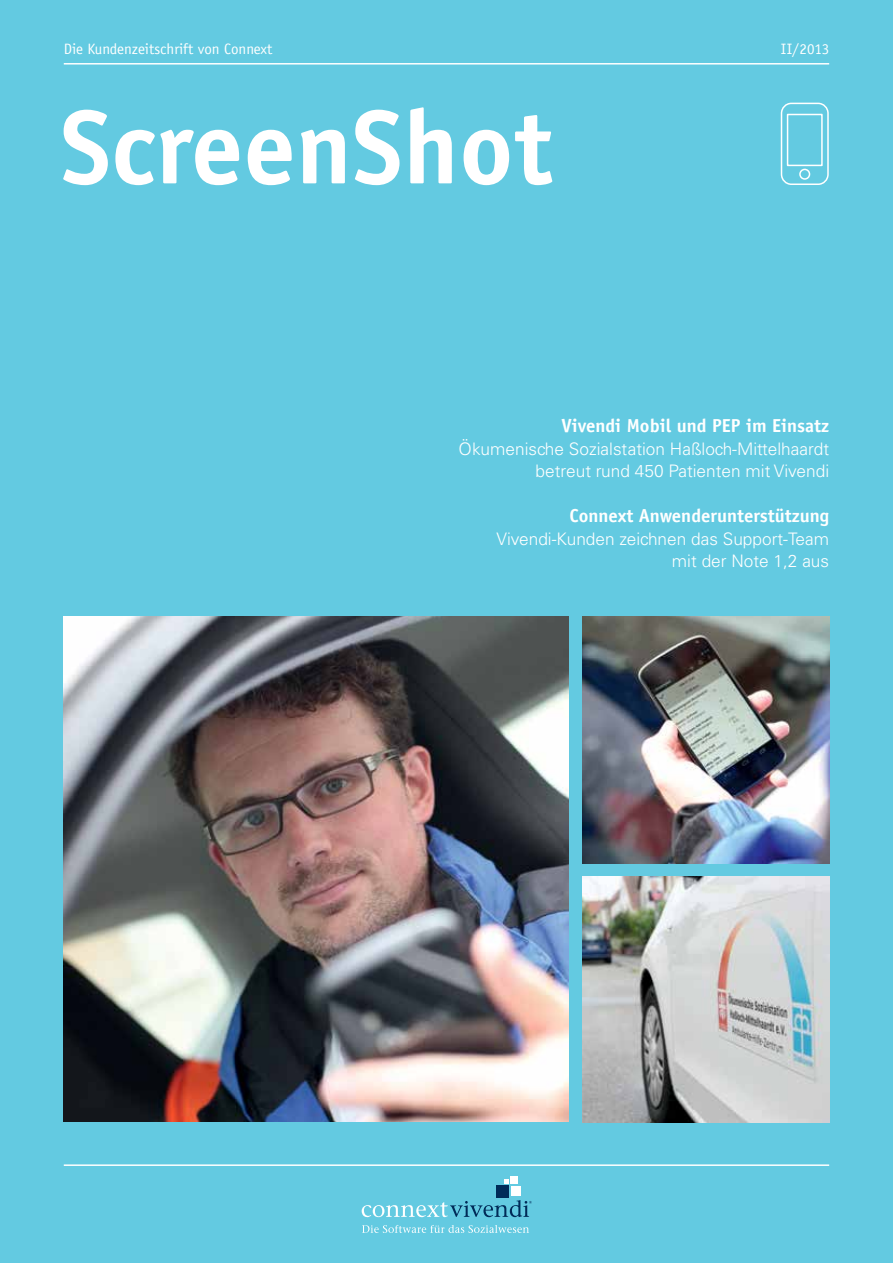
<style>
.page{position:relative;width:893px;height:1263px;background:#63cae1}
.page>*{position:absolute;margin:0;border:0;box-sizing:border-box;transform-origin:0 0}
.t1{font:700 105px "Officina Sans";color:#fff}
.t2{font:700 18.75px "Officina Sans";color:#fff}
.t3{font:300 17.25px/22.5px "Univers LT Std";color:#fff;text-align:right}
.t4{font:15px "Officina Sans";color:#fff}
</style>
<div class="page">
<hr style="left:64px;top:63px;width:765px;height:2px;background:#fff">
<hr style="left:64px;top:1164px;width:765px;height:2px;background:#fff">
<svg style="left:504px;top:1179px;width:5px;height:5px"></svg>
<div style="left:511px;top:1177px;width:7px;height:7px;background:#fff"></div>
<div style="left:511px;top:1186px;width:9px;height:9px;background:#fff"></div>
<svg style="left:362px;top:1200px;width:170px;height:17px"></svg>
<div style="left:496px;top:1186px;width:13px;height:12px;background:#002b58"></div>
<svg style="left:362px;top:1225px;width:167px;height:8px"></svg>
<svg style="left:780px;top:102px;width:49px;height:83px"></svg>
<img style="left:583px;top:876px;width:246px;height:247px">
<img style="left:583px;top:617px;width:246px;height:246px">
<img style="left:64px;top:617px;width:505px;height:505px">
<p class="t4" style="left:64px;top:40px;width:210px">Die Kundenzeitschrift von Connext</p>
<p class="t4" style="left:781px;top:40px;width:50px">II/2013</p>
<h1 class="t1" style="left:61px;top:82px;width:493px">ScreenShot</h1>
<p class="t2" style="left:561px;top:414px;width:269px">Vivendi Mobil und PEP im Einsatz</p>
<p class="t3" style="left:459px;top:438px;width:372px">Ökumenische Sozialstation Haßloch-Mittelhaardt betreut rund 450 Patienten mit Vivendi</p>
<p class="t2" style="left:569px;top:504px;width:261px">Connext Anwenderunterstützung</p>
<p class="t3" style="left:497px;top:528px;width:334px">Vivendi-Kunden zeichnen das Support-Team mit der Note 1,2 aus</p>
</div>
